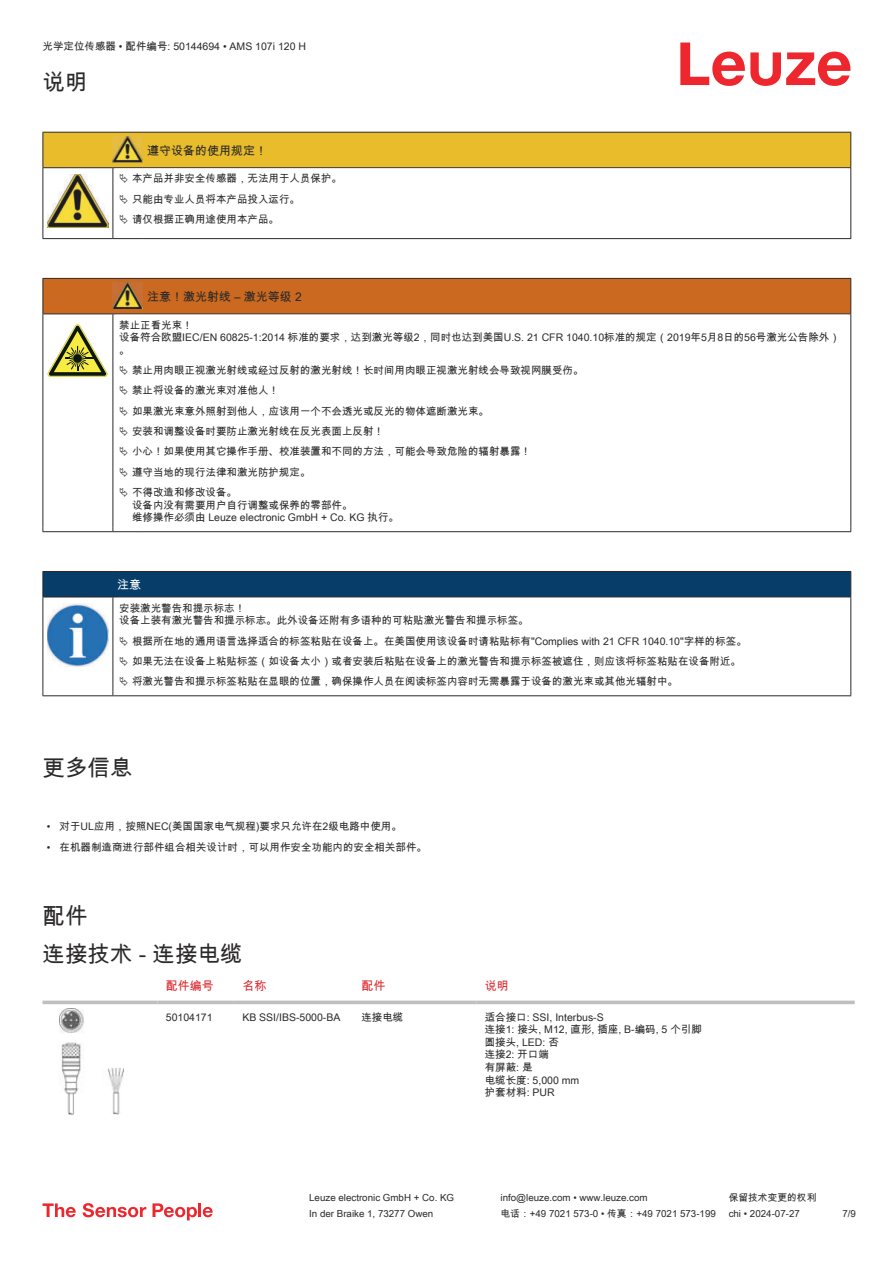
<style>
.page{position:relative;width:893px;height:1263px;background:#fff}
.page>*{position:absolute;margin:0;border:0;box-sizing:border-box;transform-origin:0 0}
.t1{font:22.5px/38.7px "Arial Unicode MS";color:#2b292a}
.t2{font:12px "Arial Unicode MS";color:#2b292a}
.t3{font:12px "Arial Unicode MS";color:#db2a30}
.t4{font:12px "Arial Unicode MS";color:#fff}
.t5{font:10.5px/12.6px "Arial Unicode MS";color:#2b292a}
.t6{font:9.75px "Arial Unicode MS";color:#2b292a}
</style>
<div class="page">
<svg style="left:680px;top:43px;width:170px;height:43px"></svg>
<svg style="left:43px;top:1004px;width:811px;height:1px"></svg>
<svg style="left:43px;top:1000px;width:114px;height:4px"></svg>
<svg style="left:157px;top:1000px;width:77px;height:4px"></svg>
<svg style="left:234px;top:1000px;width:119px;height:4px"></svg>
<svg style="left:353px;top:1000px;width:123px;height:4px"></svg>
<svg style="left:476px;top:1000px;width:379px;height:4px;background:#c7c8ca"></svg>
<img style="left:59px;top:1008px;width:65px;height:107px">
<svg style="left:43px;top:1203px;width:33px;height:14px"></svg>
<svg style="left:83px;top:1203px;width:63px;height:14px"></svg>
<svg style="left:153px;top:1203px;width:44px;height:17px"></svg>
<hr style="left:198px;top:1203px;width:3px;height:14px;background:#ed272d">
<svg style="left:203px;top:1207px;width:10px;height:10px"></svg>
<hr style="left:43px;top:238px;width:70px;height:1px;background:#2b292a">
<hr style="left:113px;top:238px;width:30px;height:1px;background:#2b292a">
<hr style="left:143px;top:238px;width:708px;height:1px;background:#2b292a">
<div style="left:44px;top:279px;width:806px;height:34px;background:#ca691f"></div>
<svg style="left:44px;top:314px;width:806px;height:217px"></svg>
<hr style="left:43px;top:278px;width:70px;height:1px;background:#2b292a">
<hr style="left:43px;top:279px;width:1px;height:34px;background:#2b292a">
<hr style="left:43px;top:313px;width:70px;height:1px;background:#2b292a">
<hr style="left:113px;top:278px;width:30px;height:1px;background:#2b292a">
<hr style="left:113px;top:313px;width:30px;height:1px;background:#2b292a">
<hr style="left:143px;top:278px;width:708px;height:1px;background:#2b292a">
<hr style="left:850px;top:279px;width:1px;height:34px;background:#2b292a">
<hr style="left:143px;top:313px;width:708px;height:1px;background:#2b292a">
<hr style="left:43px;top:314px;width:1px;height:213px;background:#2b292a">
<hr style="left:113px;top:314px;width:1px;height:213px;background:#2b292a">
<hr style="left:850px;top:314px;width:1px;height:213px;background:#2b292a">
<hr style="left:43px;top:531px;width:70px;height:1px;background:#2b292a">
<hr style="left:113px;top:531px;width:30px;height:1px;background:#2b292a">
<hr style="left:143px;top:531px;width:708px;height:1px;background:#2b292a">
<img style="left:113px;top:283px;width:30px;height:26px">
<svg style="left:47px;top:324px;width:60px;height:53px"></svg>
<svg style="left:115px;top:315px;width:734px;height:212px"></svg>
<hr style="left:43px;top:597px;width:70px;height:1px;background:#2b292a">
<svg style="left:43px;top:571px;width:808px;height:26px;background:#083b65"></svg>
<hr style="left:113px;top:597px;width:738px;height:1px;background:#2b292a">
<hr style="left:43px;top:597px;width:1px;height:94px;background:#2b292a">
<hr style="left:113px;top:597px;width:1px;height:94px;background:#2b292a">
<hr style="left:850px;top:597px;width:1px;height:94px;background:#2b292a">
<hr style="left:43px;top:695px;width:70px;height:1px;background:#2b292a">
<hr style="left:113px;top:695px;width:738px;height:1px;background:#2b292a">
<img style="left:47px;top:603px;width:61px;height:63px">
<svg style="left:43px;top:132px;width:808px;height:106px"></svg>
<svg style="left:120px;top:366px;width:8px;height:9px"></svg>
<svg style="left:120px;top:386px;width:8px;height:9px"></svg>
<svg style="left:120px;top:406px;width:8px;height:10px"></svg>
<svg style="left:120px;top:427px;width:8px;height:9px"></svg>
<svg style="left:120px;top:447px;width:8px;height:9px"></svg>
<svg style="left:120px;top:467px;width:8px;height:10px"></svg>
<svg style="left:120px;top:487px;width:8px;height:10px"></svg>
<p class="t5" style="left:43px;top:40px;width:265px">光学定位传感器 • 配件编号: 50144694 • AMS 107i 120 H</p>
<h1 class="t1" style="left:43px;top:62px;width:46px">说明</h1>
<p class="t2" style="left:147px;top:142px;width:121px">遵守设备的使用规定！</p>
<p class="t5" style="left:132px;top:168px;width:211px;line-height:20.2px">本产品并非安全传感器，无法用于人员保护。只能由专业人员将本产品投入运行。<br>请仅根据正确用途使用本产品。</p>
<p class="t2" style="left:147px;top:288px;width:156px">注意！激光射线 – 激光等级 2</p>
<p class="t5" style="left:119px;top:318px;width:722px">禁止正看光束！<br>设备符合欧盟IEC/EN 60825-1:2014 标准的要求，达到激光等级2，同时也达到美国U.S. 21 CFR 1040.10标准的规定（2019年5月8日的56号激光公告除外）。</p>
<p class="t5" style="left:132px;top:360px;width:453px;line-height:20.2px">禁止用肉眼正视激光射线或经过反射的激光射线！长时间用肉眼正视激光射线会导致视网膜受伤。禁止将设备的激光束对准他人！<br>如果激光束意外照射到他人，应该用一个不会透光或反光的物体遮断激光束。<br>安装和调整设备时要防止激光射线在反光表面上反射！<br>小心！如果使用其它操作手册、校准装置和不同的方法，可能会导致危险的辐射暴露！<br>遵守当地的现行法律和激光防护规定。<br>不得改造和修改设备。</p>
<p class="t5" style="left:132px;top:498px;width:268px">设备内没有需要用户自行调整或保养的零部件。<br>维修操作必须由 Leuze electronic GmbH + Co. KG 执行。</p>
<p class="t4" style="left:117px;top:576px;width:25px">注意</p>
<p class="t5" style="left:119px;top:601px;width:411px">安装激光警告和提示标志！<br>设备上装有激光警告和提示标志。此外设备还附有多语种的可粘贴激光警告和提示标签。</p>
<p class="t5" style="left:132px;top:631px;width:616px;line-height:20.2px">根据所在地的通用语言选择适合的标签粘贴在设备上。在美国使用该设备时请粘贴标有"Complies with 21 CFR 1040.10"字样的标签。如果无法在设备上粘贴标签（如设备太小）或者安装后粘贴在设备上的激光警告和提示标签被遮住，则应该将标签粘贴在设备附近。将激光警告和提示标签粘贴在显眼的位置，确保操作人员在阅读标签内容时无需暴露于设备的激光束或其他光辐射中。</p>
<h1 class="t1" style="left:43px;top:748px;width:91px">更多信息</h1>
<p class="t5" style="left:47px;top:820px;width:357px">• 对于UL应用，按照NEC(美国国家电气规程)要求只允许在2级电路中使用。</p>
<p class="t5" style="left:47px;top:840px;width:382px">• 在机器制造商进行部件组合相关设计时，可以用作安全功能内的安全相关部件。</p>
<h1 class="t1" style="left:43px;top:896px;width:202px">配件<br>连接技术 - 连接电缆</h1>
<p class="t3" style="left:166px;top:977px;width:49px">配件编号</p>
<p class="t3" style="left:242px;top:977px;width:25px">名称</p>
<p class="t3" style="left:361px;top:977px;width:25px">配件</p>
<p class="t3" style="left:485px;top:977px;width:25px">说明</p>
<p class="t5" style="left:166px;top:1010px;width:48px">50104171</p>
<p class="t5" style="left:242px;top:1010px;width:100px">KB SSI/IBS-5000-BA</p>
<p class="t5" style="left:361px;top:1010px;width:43px">连接电缆</p>
<p class="t5" style="left:485px;top:1010px;width:219px">适合接口: SSI, Interbus-S<br>连接1: 接头, M12, 直形, 插座, B-编码, 5 个引脚圆接头, LED: 否<br>连接2: 开口端<br>有屏蔽: 是<br>电缆长度: 5,000 mm<br>护套材料: PUR</p>
<p class="t6" style="left:309px;top:1191px;width:146px">Leuze electronic GmbH + Co. KG</p>
<p class="t6" style="left:501px;top:1191px;width:149px">info@leuze.com • www.leuze.com</p>
<p class="t6" style="left:729px;top:1191px;width:89px">保留技术变更的权利</p>
<p class="t6" style="left:309px;top:1206px;width:126px">In der Braike 1, 73277 Owen</p>
<p class="t6" style="left:501px;top:1206px;width:217px">电话：+49 7021 573-0 • 传真：+49 7021 573-199</p>
<p class="t6" style="left:729px;top:1206px;width:73px">chi • 2024-07-27</p>
<p class="t6" style="left:842px;top:1206px;width:15px">7/9</p>
</div>
